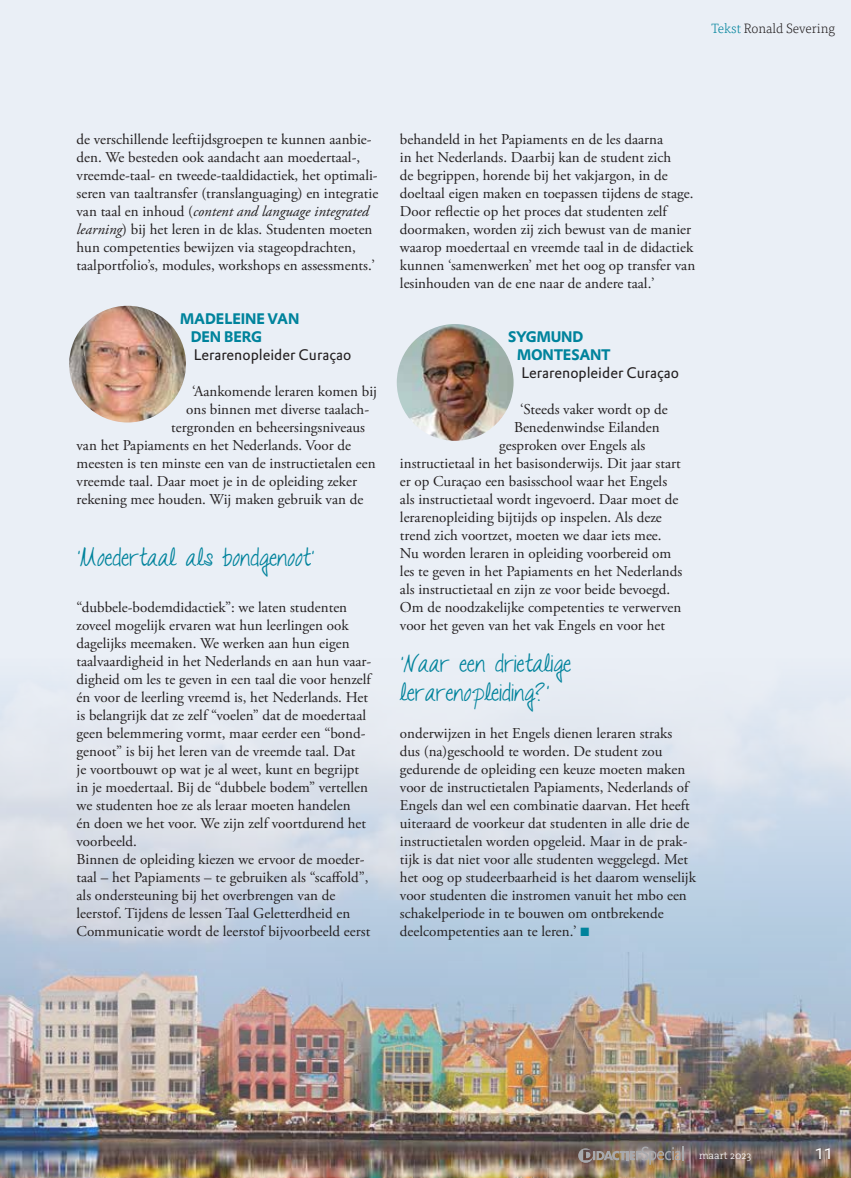
<style>
.page{position:relative;width:851px;height:1178px;background:#fff}
.page>*{position:absolute;margin:0;border:0;box-sizing:border-box;transform-origin:0 0}
.t1{font:24px/28.8px "Talkingtothe Moon";color:#00839c}
.t2{font:15px/18px "Adobe Garamond Pro";color:#231f20}
.t3{font:15px "DTL Prokyon T";color:#231f20}
.t4{font:15px/18px "DTL Prokyon ST Bold";letter-spacing:-.005em;color:#00839c;scale:.96 1}
.t5{font:15px "DTL Prokyon T";color:#fff}
.t6{font:300 13.5px "Tisa Pro";color:#231f20}
.t7{font:300 10.5px "The Serif";color:#fff}
.s1{color:#00839c}
.s2{font-style:italic}
</style>
<div class="page">
<div style="left:0;top:0;width:850px;height:1178px;background:#eaeff6"></div>
<img style="left:0;top:694px;width:850px;height:484px">
<img style="left:69px;top:306px;width:117px;height:116px;border-radius:58px">
<img style="left:396px;top:324px;width:117px;height:117px;border-radius:58px">
<svg style="left:578px;top:1146px;width:105px;height:19px;background:#8e8179"></svg>
<p class="t6" style="left:711px;top:19px;width:125px"><span class="s1">Tekst</span> Ronald Severing</p>
<p class="t2" style="left:77px;top:131px;width:303px">de verschillende leeftijdsgroepen te kunnen aanbie&shy;den. We besteden ook aandacht aan moedertaal-, vreemde-taal- en tweede-taaldidactiek, het optimali&shy;seren van taaltransfer (translanguaging) en integratie van taal en inhoud (<span class="s2">content and language integrated learning</span>) bij het leren in de klas. Studenten moeten hun competenties bewijzen via stageopdrachten, taalportfolio’s, modules, workshops en assessments.’</p>
<p class="t4" style="left:191px;top:310px;width:115px;text-indent:-10px">MADELEINE VAN<br>DEN BERG</p>
<p class="t3" style="left:194px;top:345px;width:159px">Lerarenopleider Curaçao</p>
<p class="t2" style="left:192px;top:383px;width:186px">‘Aankomende leraren komen bij</p>
<p class="t2" style="left:186px;top:401px;width:184px">ons binnen met diverse taalach-</p>
<p class="t2" style="left:171px;top:419px;width:195px">tergronden en beheersingsniveaus</p>
<p class="t2" style="left:77px;top:437px;width:276px">van het Papiaments en het Nederlands. Voor de</p>
<p class="t2" style="left:77px;top:455px;width:300px">meesten is ten minste een van de instructietalen een</p>
<p class="t2" style="left:77px;top:473px;width:282px">vreemde taal. Daar moet je in de opleiding zeker</p>
<p class="t2" style="left:77px;top:491px;width:288px">rekening mee houden. Wij maken gebruik van de</p>
<h1 class="t1" style="left:77px;top:543px;width:239px">‘Moedertaal als bondgenoot’</h1>
<p class="t2" style="left:77px;top:599px;width:296px">“dubbele-bodemdidactiek”: we laten studenten zoveel mogelijk ervaren wat hun leerlingen ook dagelijks meemaken. We werken aan hun eigen taalvaardigheid in het Nederlands en aan hun vaar&shy;digheid om les te geven in een taal die voor henzelf én voor de leerling vreemd is, het Nederlands. Het is belangrijk dat ze zelf “voelen” dat de moedertaal geen belemmering vormt, maar eerder een “bond&shy;genoot” is bij het leren van de vreemde taal. Dat<br>je voortbouwt op wat je al weet, kunt en begrijpt in je moedertaal. Bij de “dubbele bodem” vertellen we studenten hoe ze als leraar moeten handelen<br>én doen we het voor. We zijn zelf voortdurend het voorbeeld.<br>Binnen de opleiding kiezen we ervoor de moeder&shy;taal – het Papiaments – te gebruiken als “scaffold”, als ondersteuning bij het overbrengen van de leerstof. Tijdens de lessen Taal Geletterdheid en Communicatie wordt de leerstof bijvoorbeeld eerst</p>
<p class="t2" style="left:400px;top:131px;width:297px">behandeld in het Papiaments en de les daarna<br>in het Nederlands. Daarbij kan de student zich<br>de begrippen, horende bij het vakjargon, in de doeltaal eigen maken en toepassen tijdens de stage.<br>Door reflectie op het proces dat studenten zelf doormaken, worden zij zich bewust van de manier waarop moedertaal en vreemde taal in de didactiek kunnen ‘samenwerken’ met het oog op transfer van lesinhouden van de ene naar de andere taal.’</p>
<p class="t4" style="left:517px;top:328px;width:99px;text-indent:-9px">SYGMUND<br>MONTESANT</p>
<p class="t3" style="left:521px;top:363px;width:159px">Lerarenopleider Curaçao</p>
<p class="t2" style="left:520px;top:401px;width:149px">‘Steeds vaker wordt op de</p>
<p class="t2" style="left:514px;top:419px;width:147px">Benedenwindse Eilanden</p>
<p class="t2" style="left:499px;top:437px;width:148px">gesproken over Engels als</p>
<p class="t2" style="left:400px;top:455px;width:282px">instructietaal in het basisonderwijs. Dit jaar start</p>
<p class="t2" style="left:400px;top:473px;width:269px">er op Curaçao een basisschool waar het Engels</p>
<p class="t2" style="left:400px;top:491px;width:280px">als instructietaal wordt ingevoerd. Daar moet de</p>
<p class="t2" style="left:400px;top:509px;width:263px">lerarenopleiding bijtijds op inspelen. Als deze</p>
<p class="t2" style="left:400px;top:527px;width:263px">trend zich voortzet, moeten we daar iets mee.</p>
<p class="t2" style="left:400px;top:545px;width:273px">Nu worden leraren in opleiding voorbereid om</p>
<p class="t2" style="left:400px;top:563px;width:284px">les te geven in het Papiaments en het Nederlands</p>
<p class="t2" style="left:400px;top:581px;width:272px">als instructietaal en zijn ze voor beide bevoegd.</p>
<p class="t2" style="left:400px;top:599px;width:283px">Om de noodzakelijke competenties te verwerven</p>
<p class="t2" style="left:400px;top:617px;width:266px">voor het geven van het vak Engels en voor het</p>
<h1 class="t1" style="left:400px;top:649px;width:173px">‘Naar een drietalige lerarenopleiding?’</h1>
<p class="t2" style="left:400px;top:725px;width:297px">onderwijzen in het Engels dienen leraren straks dus (na)geschoold te worden. De student zou gedurende de opleiding een keuze moeten maken voor de instructietalen Papiaments, Nederlands of Engels dan wel een combinatie daarvan. Het heeft uiteraard de voorkeur dat studenten in alle drie de instructietalen worden opgeleid. Maar in de prak&shy;tijk is dat niet voor alle studenten weggelegd. Met het oog op studeerbaarheid is het daarom wenselijk voor studenten die instromen vanuit het mbo een schakelperiode in te bouwen om ontbrekende deelcompetenties aan te leren.’ <span class="s1">■</span></p>
<p class="t7" style="left:699px;top:1147px;width:54px">maart 2023</p>
<p class="t5" style="left:815px;top:1144px;width:20px">11</p>
</div>
